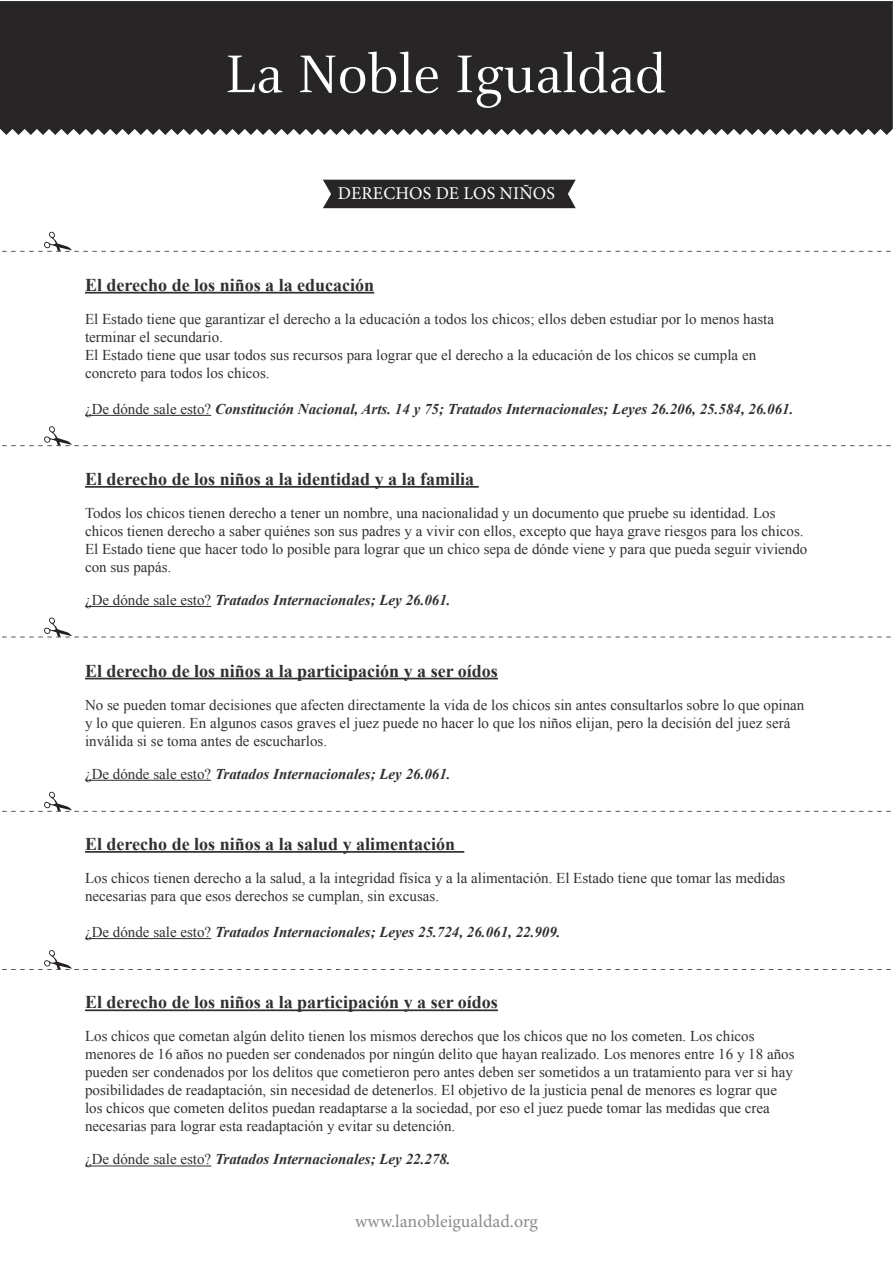
<style>
.page{position:relative;width:893px;height:1263px;background:#fff}
.page>*{position:absolute;margin:0;border:0;box-sizing:border-box;transform-origin:0 0}
.t1{font:700 18px "Times New Roman";color:#312f30}
.t2{font:18px "Minion Pro";color:#8a8c8f}
.t3{font:18px "Minion Pro";letter-spacing:.01em;color:#fff}
.t4{font:15px/18px "Times New Roman";color:#312f30}
.t5{font:italic 700 15px "Times New Roman";color:#312f30}
.s1{font-weight:400;font-style:normal}
</style>
<div class="page">
<div style="left:0;top:1px;width:893px;height:134px;background:#282526"></div>
<svg style="left:228px;top:56px;width:54px;height:37px"></svg>
<svg style="left:300px;top:52px;width:138px;height:41px"></svg>
<svg style="left:457px;top:52px;width:208px;height:57px;background:#4f4c4d"></svg>
<div style="left:323px;top:180px;width:253px;height:28px;background:#282526"></div>
<hr style="left:85px;top:292px;width:289px;height:2px;background:#312f30">
<hr style="left:85px;top:415px;width:126px;height:1px;background:#312f30">
<hr style="left:85px;top:486px;width:394px;height:2px;background:#312f30">
<hr style="left:85px;top:606px;width:126px;height:1px;background:#312f30">
<hr style="left:85px;top:678px;width:413px;height:1px;background:#312f30">
<hr style="left:85px;top:780px;width:126px;height:1px;background:#312f30">
<hr style="left:85px;top:1009px;width:413px;height:2px;background:#312f30">
<hr style="left:85px;top:1165px;width:126px;height:1px;background:#312f30">
<hr style="left:85px;top:851px;width:379px;height:2px;background:#312f30">
<hr style="left:85px;top:938px;width:126px;height:1px;background:#312f30">
<svg style="left:2px;top:426px;width:889px;height:20px"></svg>
<svg style="left:2px;top:232px;width:889px;height:20px"></svg>
<svg style="left:2px;top:792px;width:889px;height:20px"></svg>
<svg style="left:2px;top:617px;width:889px;height:21px"></svg>
<svg style="left:2px;top:950px;width:889px;height:20px"></svg>
<p class="t3" style="left:338px;top:181px;width:219px">DERECHOS DE LOS NIÑOS</p>
<p class="t1" style="left:85px;top:272px;width:291px">El derecho de los niños a la educación</p>
<p class="t4" style="left:85px;top:309px;width:691px">El Estado tiene que garantizar el derecho a la educación a todos los chicos; ellos deben estudiar por lo menos hasta terminar el secundario.</p>
<p class="t4" style="left:85px;top:345px;width:673px">El Estado tiene que usar todos sus recursos para lograr que el derecho a la educación de los chicos se cumpla en concreto para todos los chicos.</p>
<p class="t5" style="left:85px;top:398px;width:710px"><span class="s1">¿De dónde sale esto?</span> Constitución Nacional, Arts. 14 y 75; Tratados Internacionales; Leyes 26.206, 25.584, 26.061.</p>
<p class="t1" style="left:85px;top:466px;width:391px">El derecho de los niños a la identidad y a la familia</p>
<p class="t4" style="left:85px;top:504px;width:720px">Todos los chicos tienen derecho a tener un nombre, una nacionalidad y un documento que pruebe su identidad. Los chicos tienen derecho a saber quiénes son sus padres y a vivir con ellos, excepto que haya grave riesgos para los chicos.</p>
<p class="t4" style="left:85px;top:540px;width:724px">El Estado tiene que hacer todo lo posible para lograr que un chico sepa de dónde viene y para que pueda seguir viviendo con sus papás.</p>
<p class="t5" style="left:85px;top:589px;width:367px"><span class="s1">¿De dónde sale esto?</span> Tratados Internacionales; Ley 26.061.</p>
<p class="t1" style="left:85px;top:658px;width:414px">El derecho de los niños a la participación y a ser oídos</p>
<p class="t4" style="left:85px;top:695px;width:721px">No se pueden tomar decisiones que afecten directamente la vida de los chicos sin antes consultarlos sobre lo que opinan y lo que quieren. En algunos casos graves el juez puede no hacer lo que los niños elijan, pero la decisión del juez será inválida si se toma antes de escucharlos.</p>
<p class="t5" style="left:85px;top:763px;width:367px"><span class="s1">¿De dónde sale esto?</span> Tratados Internacionales; Ley 26.061.</p>
<p class="t1" style="left:85px;top:831px;width:372px">El derecho de los niños a la salud y alimentación</p>
<p class="t4" style="left:85px;top:869px;width:702px">Los chicos tienen derecho a la salud, a la integridad física y a la alimentación. El Estado tiene que tomar las medidas necesarias para que esos derechos se cumplan, sin excusas.</p>
<p class="t5" style="left:85px;top:921px;width:477px"><span class="s1">¿De dónde sale esto?</span> Tratados Internacionales; Leyes 25.724, 26.061, 22.909.</p>
<p class="t1" style="left:85px;top:990px;width:414px">El derecho de los niños a la participación y a ser oídos</p>
<p class="t4" style="left:85px;top:1027px;width:711px">Los chicos que cometan algún delito tienen los mismos derechos que los chicos que no los cometen. Los chicos menores de 16 años no pueden ser condenados por ningún delito que hayan realizado. Los menores entre 16 y 18 años pueden ser condenados por los delitos que cometieron pero antes deben ser sometidos a un tratamiento para ver si hay posibilidades de readaptación, sin necesidad de detenerlos. El objetivo de la justicia penal de menores es lograr que los chicos que cometen delitos puedan readaptarse a la sociedad, por eso el juez puede tomar las medidas que crea necesarias para lograr esta readaptación y evitar su detención.</p>
<p class="t5" style="left:85px;top:1149px;width:367px"><span class="s1">¿De dónde sale esto?</span> Tratados Internacionales; Ley 22.278.</p>
<p class="t2" style="left:355px;top:1209px;width:184px">www.lanobleigualdad.org</p>
</div>
